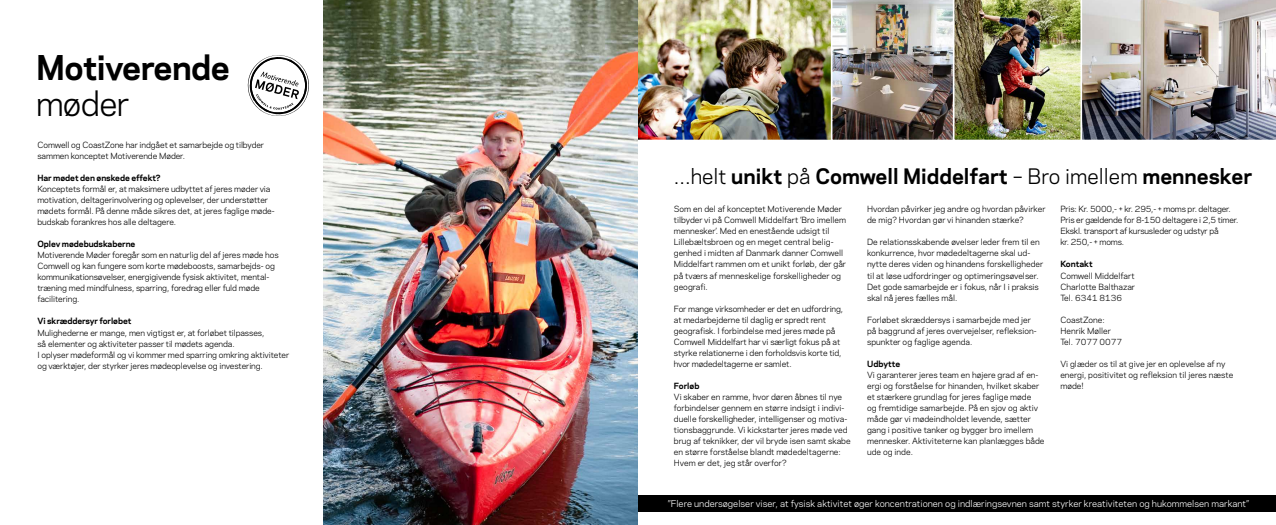
<style>
.page{position:relative;width:1276px;height:525px;background:#fff}
.page>*{position:absolute;margin:0;border:0;box-sizing:border-box;transform-origin:0 0}
.t1{font:700 32px "Galaxie Polaris";letter-spacing:-.02em;color:#000}
.t2{font:32px "Galaxie Polaris";letter-spacing:-.02em;color:#000}
.t3{font:700 20px "Galaxie Polaris";color:#000}
.t4{font:8.8px "Galaxie Polaris";color:#fff}
.t5{font:8px/11px "Galaxie Polaris";letter-spacing:-.01em;color:#000}
.t6{font:700 8px "Galaxie Polaris";letter-spacing:-.01em;color:#000}
.s1{font-weight:400}
.s2{color:#000}
</style>
<div class="page">
<img style="left:638px;top:0;width:193px;height:140px">
<img style="left:323px;top:0;width:315px;height:524px">
<img style="left:832px;top:0;width:248px;height:140px">
<img style="left:1080px;top:0;width:196px;height:140px">
<div style="left:638px;top:495px;width:638px;height:16px;background:#000"></div>
<svg style="left:247px;top:55px;width:62px;height:61px"></svg>
<h1 class="t1" style="left:36px;top:44px;width:195px">Motiverende</h1>
<h1 class="t2" style="left:36px;top:80px;width:95px">møder</h1>
<p class="t5" style="left:37px;top:139px;width:228px">Comwell og CoastZone har indgået et samarbejde og tilbyder sammen konceptet Motiverende Møder.</p>
<p class="t6" style="left:37px;top:172px;width:125px">Har mødet den ønskede effekt?</p>
<p class="t5" style="left:37px;top:183px;width:239px">Konceptets formål er, at maksimere udbyttet af jeres møder via motivation, deltagerinvolvering og oplevelser, der understøtter mødets formål. På denne måde sikres det, at jeres faglige møde&shy;budskab forankres hos alle deltagere.</p>
<p class="t6" style="left:37px;top:238px;width:99px">Oplev mødebudskaberne</p>
<p class="t5" style="left:37px;top:249px;width:243px">Motiverende Møder foregår som en naturlig del af jeres møde hos Comwell og kan fungere som korte mødeboosts, samarbejds- og kommunikationsøvelser, energigivende fysisk aktivitet, mental&shy;træning med mindfulness, sparring, foredrag eller fuld møde facilitering.</p>
<p class="t6" style="left:37px;top:315px;width:96px">Vi skræddersyr forløbet</p>
<p class="t5" style="left:37px;top:326px;width:253px">Mulighederne er mange, men vigtigst er, at forløbet tilpasses,<br>så elementer og aktiviteter passer til mødets agenda.<br>I oplyser mødeformål og vi kommer med sparring omkring aktiviteter og værktøjer, der styrker jeres mødeoplevelse og investering.</p>
<h2 class="t3" style="left:674px;top:161px;width:580px"><span class="s1">...helt</span> unikt <span class="s1">på</span> Comwell Middelfart <span class="s1">– Bro imellem</span> mennesker</h2>
<p class="t5" style="left:674px;top:203px;width:174px">Som en del af konceptet Motiverende Møder tilbyder vi på Comwell Middelfart ’Bro imellem mennesker’. Med en enestående udsigt til Lillebæltsbroen og en meget central belig&shy;genhed i midten af Danmark danner Comwell Middelfart rammen om et unikt forløb, der går på tværs af menneskelige forskelligheder og geografi.</p>
<p class="t5" style="left:674px;top:302px;width:171px">For mange virksomheder er det en udfordring, at medarbejderne til daglig er spredt rent geografisk. I forbindelse med jeres møde på Comwell Middelfart har vi særligt fokus på at styrke relationerne i den forholdsvis korte tid, hvor mødedeltagerne er samlet.</p>
<p class="t6" style="left:674px;top:379px;width:27px">Forløb</p>
<p class="t5" style="left:674px;top:390px;width:178px">Vi skaber en ramme, hvor døren åbnes til nye forbindelser gennem en større indsigt i indivi&shy;duelle forskelligheder, intelligenser og motiva&shy;tionsbaggrunde. Vi kickstarter jeres møde ved brug af teknikker, der vil bryde isen samt skabe en større forståelse blandt mødedeltagerne:<br>Hvem er det, jeg står overfor?</p>
<p class="t5" style="left:867px;top:203px;width:180px">Hvordan påvirker jeg andre og hvordan påvirker de mig? Hvordan gør vi hinanden stærke?</p>
<p class="t5" style="left:867px;top:236px;width:178px">De relationsskabende øvelser leder frem til en konkurrence, hvor mødedeltagerne skal ud&shy;nytte deres viden og hinandens forskelligheder til at løse udfordringer og optimeringsøvelser.<br>Det gode samarbejde er i fokus, når I i praksis skal nå jeres fælles mål.</p>
<p class="t5" style="left:867px;top:313px;width:171px">Forløbet skræddersys i samarbejde med jer på baggrund af jeres overvejelser, refleksion&shy;spunkter og faglige agenda.</p>
<p class="t6" style="left:867px;top:357px;width:35px">Udbytte</p>
<p class="t5" style="left:867px;top:368px;width:179px">Vi garanterer jeres team en højere grad af en&shy;ergi og forståelse for hinanden, hvilket skaber et stærkere grundlag for jeres faglige møde<br>og fremtidige samarbejde. På en sjov og aktiv måde gør vi mødeindholdet levende, sætter gang i positive tanker og bygger bro imellem mennesker. Aktiviteterne kan planlægges både ude og inde.</p>
<p class="t5" style="left:1060px;top:203px;width:180px">Pris: Kr. 5000,- + kr. 295,- + moms pr. deltager.<br>Pris er gældende for 8-150 deltagere i 2,5 timer.<br>Ekskl. transport af kursusleder og udstyr på<br>kr. 250,- + moms.</p>
<p class="t6" style="left:1060px;top:258px;width:34px">Kontakt</p>
<p class="t5" style="left:1060px;top:269px;width:76px;text-align:justify">Comwell Middelfart Charlotte Balthazar Tel. 6341 8136</p>
<p class="t5" style="left:1060px;top:313px;width:63px">CoastZone:<br>Henrik Møller<br>Tel. 7077 0077</p>
<p class="t5" style="left:1060px;top:357px;width:174px">Vi glæder os til at give jer en oplevelse af ny energi, positivitet og refleksion til jeres næste møde!</p>
<p class="t4" style="left:665px;top:496px;width:585px"><span class="s2">“</span>”Flere undersøgelser viser, at fysisk aktivitet øger koncentrationen og indlæringsevnen samt styrker kreativiteten og hukommelsen markant”</p>
</div>
